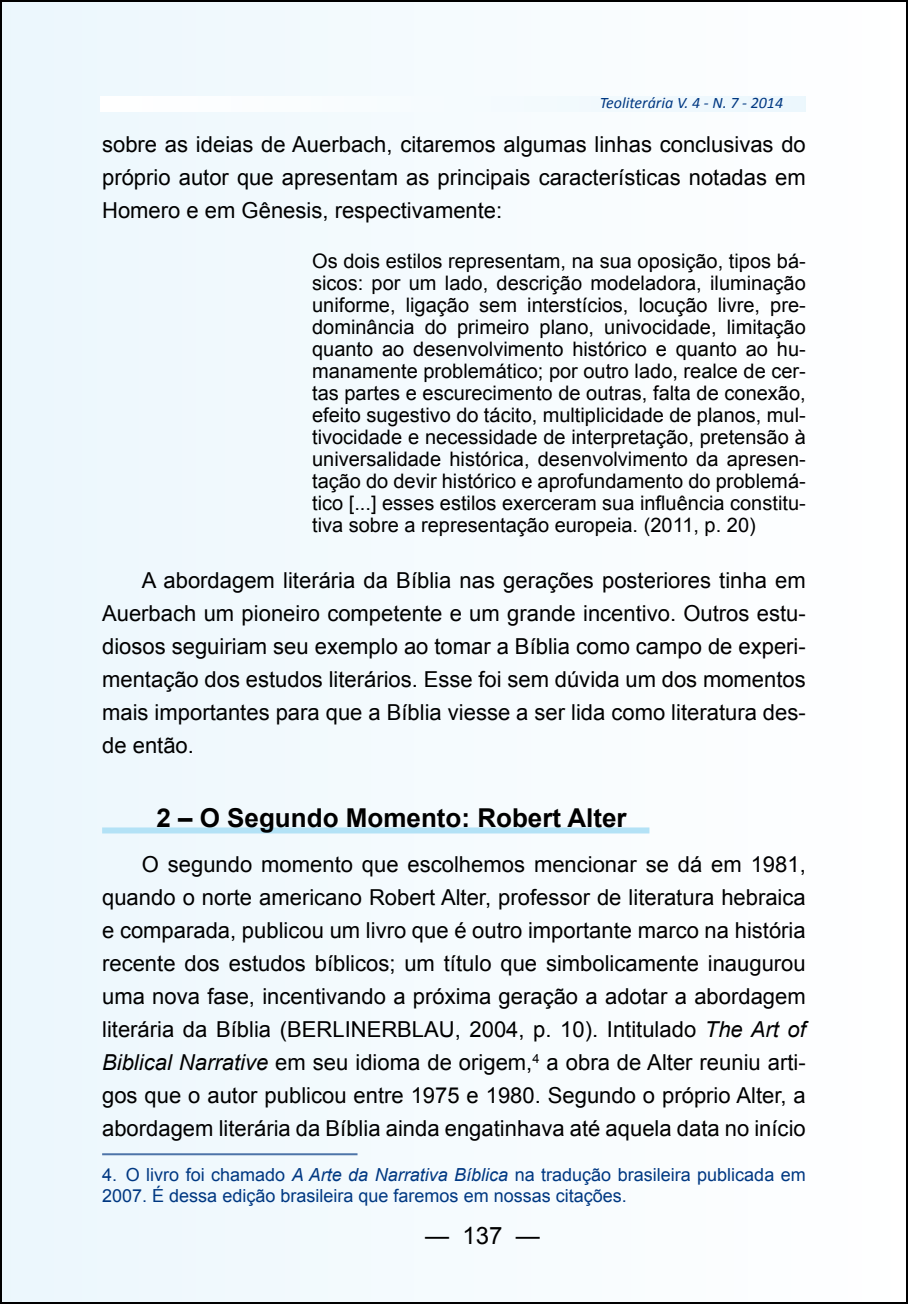
<style>
.page{position:relative;width:908px;height:1304px;background:#fff}
.page>*{position:absolute;margin:0;border:0;box-sizing:border-box;transform-origin:0 0}
.t1{font:700 26px "Arial";color:#000}
.t2{font:24px "Arial";color:#000}
.t3{font:22px/33px "Arial";color:#000;text-align:justify}
.t4{font:20px/22px "Arial";color:#000;text-align:justify}
.t5{font:18px/21px "Arial";color:#003882}
.t6{font:italic 16px "Calibri";color:#003882}
.s1{font-style:italic}
</style>
<div class="page">
<div style="left:1px;top:1px;width:905px;height:1302px;background:#f5fbfe"></div>
<div style="left:102px;top:827px;width:547px;height:6px;background:#b3e2f6"></div>
<hr style="left:102px;top:1153px;width:255px;height:2px;background:#4d74a8">
<p class="t6" style="left:599px;top:93px;width:185px">Teoliterária V. 4 - N. 7 - 2014</p>
<p class="t3" style="left:102px;top:128px;width:704px">sobre as ideias de Auerbach, citaremos algumas linhas conclusivas do próprio autor que apresentam as principais características notadas em Homero e em Gênesis, respectivamente:</p>
<p class="t4" style="left:312px;top:251px;width:495px">Os dois estilos representam, na sua oposição, tipos bá&shy;sicos: por um lado, descrição modeladora, iluminação uniforme, ligação sem interstícios, locução livre, pre&shy;dominância do primeiro plano, univocidade, limitação quanto ao desenvolvimento histórico e quanto ao hu&shy;manamente problemático; por outro lado, realce de cer&shy;tas partes e escurecimento de outras, falta de conexão, efeito sugestivo do tácito, multiplicidade de planos, mul&shy;tivocidade e necessidade de interpretação, pretensão à universalidade histórica, desenvolvimento da apresen&shy;tação do devir histórico e aprofundamento do problemá&shy;tico [...] esses estilos exerceram sua influência constitu&shy;tiva sobre a representação europeia. (2011, p. 20)</p>
<p class="t3" style="left:102px;top:564px;width:704px;text-indent:40px">A abordagem literária da Bíblia nas gerações posteriores tinha em Auerbach um pioneiro competente e um grande incentivo. Outros estu&shy;diosos seguiriam seu exemplo ao tomar a Bíblia como campo de experi&shy;mentação dos estudos literários. Esse foi sem dúvida um dos momentos mais importantes para que a Bíblia viesse a ser lida como literatura des&shy;de então.</p>
<p class="t1" style="left:156px;top:801px;width:471px">2 – O Segundo Momento: Robert Alter</p>
<p class="t3" style="left:102px;top:848px;width:704px;text-indent:40px">O segundo momento que escolhemos mencionar se dá em 1981, quando o norte americano Robert Alter, professor de literatura hebraica e comparada, publicou um livro que é outro importante marco na história recente dos estudos bíblicos; um título que simbolicamente inaugurou uma nova fase, incentivando a próxima geração a adotar a abordagem literária da Bíblia (BERLINERBLAU, 2004, p. 10). Intitulado <span class="s1">The Art of Biblical Narrative</span> em seu idioma de origem,<sup>4</sup> a obra de Alter reuniu arti&shy;gos que o autor publicou entre 1975 e 1980. Segundo o próprio Alter, a abordagem literária da Bíblia ainda engatinhava até aquela data no início</p>
<p class="t5" style="left:102px;top:1164px;width:704px">4. O livro foi chamado <span class="s1">A Arte da Narrativa Bíblica</span> na tradução brasileira publicada em<br>2007. É dessa edição brasileira que faremos em nossas citações.</p>
<p class="t2" style="left:425px;top:1219px;width:116px">— 137 —</p>
</div>
